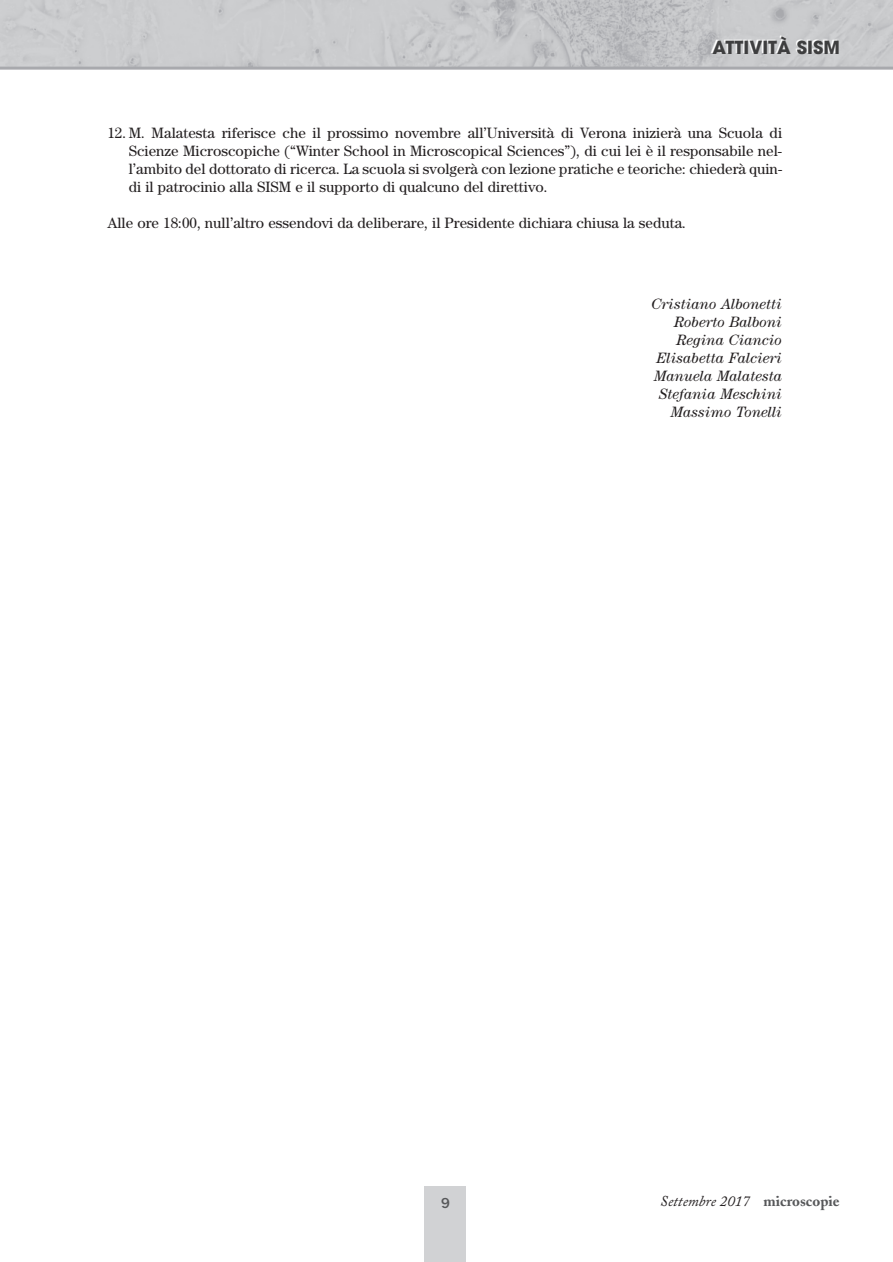
<style>
.page{position:relative;width:893px;height:1262px;background:#fff}
.page>*{position:absolute;margin:0;border:0;box-sizing:border-box;transform-origin:0 0}
.t1{font:700 18px "Avant Garde";color:#3e3e3f}
.t2{font:15px/18px "Century";color:#231f20;text-align:justify}
.t3{font:italic 15px/18px "Century";color:#231f20;text-align:right}
.t4{font:italic 15px "Adobe Caslon";color:#231f20}
.t5{font:500 15px "Franklin Gothic";color:#57585a}
.s1{font-weight:700;font-style:normal;color:#57585a}
</style>
<div class="page">
<img style="left:0;top:0;width:892px;height:67px">
<div style="left:424px;top:1186px;width:42px;height:76px;background:#d1d2d4"></div>
<hr style="left:0;top:67px;width:892px;height:3px;background:#a8a9ad">
<p class="t1" style="left:712px;top:41px;width:129px">ATTIVITÀ SISM</p>
<p class="t2" style="left:129px;top:125px;width:654px;text-indent:-21px">12. M. Malatesta riferisce che il prossimo novembre all’Università di Verona inizierà una Scuola di Scienze Microscopiche (“Winter School in Microscopical Sciences”), di cui lei è il responsabile nel&shy;l’ambito del dottorato di ricerca. La scuola si svolgerà con lezione pratiche e teoriche: chiederà quin&shy;di il patrocinio alla SISM e il supporto di qualcuno del direttivo.</p>
<p class="t2" style="left:107px;top:215px;width:579px">Alle ore 18:00, null’altro essendovi da deliberare, il Presidente dichiara chiusa la seduta.</p>
<p class="t3" style="left:651px;top:296px;width:132px">Cristiano Albonetti<br>Roberto Balboni<br>Regina Ciancio<br>Elisabetta Falcieri<br>Manuela Malatesta<br>Stefania Meschini<br>Massimo Tonelli</p>
<p class="t5" style="left:441px;top:1194px;width:10px">9</p>
<p class="t4" style="left:660px;top:1196px;width:181px">Settembre 2017 <span class="s1">microscopie</span></p>
</div>
